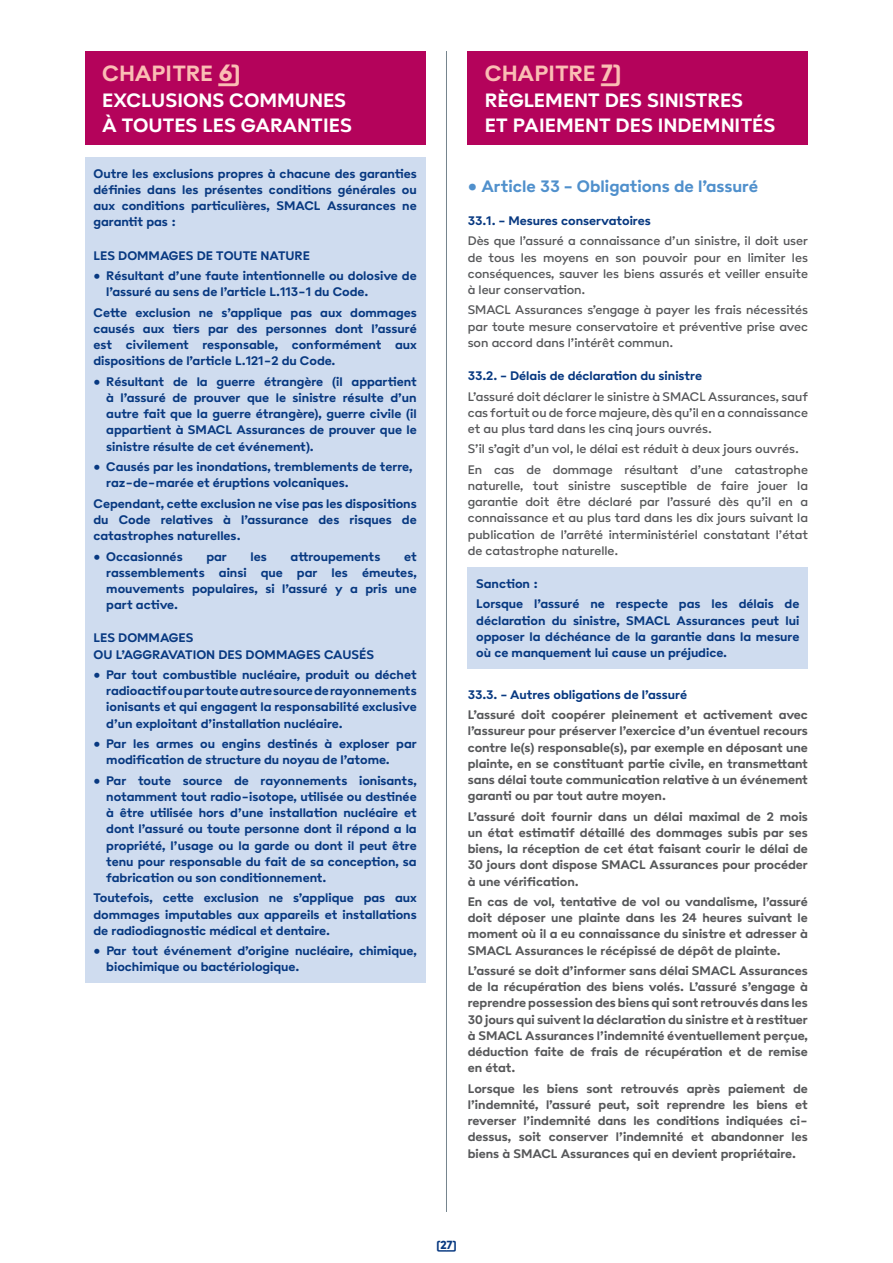
<style>
.page{position:relative;width:893px;height:1263px;background:#fff}
.page>*{position:absolute;margin:0;border:0;box-sizing:border-box;transform-origin:0 0}
.t1{font:700 24px "Poligon";color:#fabeb4}
.t2{font:700 21px/25.2px "Poligon";color:#fff}
.t3{font:700 18px "Poligon";color:#5090cc}
.t4{font:700 13.5px/16.2px "Poligon";color:#083981;text-align:justify}
.t5{font:700 13.5px/16.2px "Poligon";color:#57585a;text-align:justify}
.t6{font:500 13.5px/16.2px "Poligon";color:#57585a;text-align:justify}
.t7{font:12px "Poligon Black Link";color:#083981}
.s1{font-family:"Poligon Black Link";font-weight:400}
</style>
<div class="page">
<hr style="left:446px;top:51px;width:1px;height:1161px;background:#76858e">
<div style="left:85px;top:157px;width:340px;height:81px;background:#cfdcef"></div>
<div style="left:85px;top:239px;width:340px;height:32px;background:#cfdcef"></div>
<div style="left:85px;top:259px;width:340px;height:49px;background:#cfdcef"></div>
<div style="left:85px;top:296px;width:340px;height:81px;background:#cfdcef"></div>
<div style="left:85px;top:365px;width:340px;height:97px;background:#cfdcef"></div>
<div style="left:85px;top:450px;width:340px;height:49px;background:#cfdcef"></div>
<div style="left:85px;top:487px;width:340px;height:65px;background:#cfdcef"></div>
<div style="left:85px;top:540px;width:340px;height:81px;background:#cfdcef"></div>
<div style="left:85px;top:622px;width:340px;height:48px;background:#cfdcef"></div>
<div style="left:85px;top:658px;width:340px;height:81px;background:#cfdcef"></div>
<div style="left:85px;top:727px;width:340px;height:49px;background:#cfdcef"></div>
<div style="left:85px;top:764px;width:340px;height:130px;background:#cfdcef"></div>
<div style="left:85px;top:882px;width:340px;height:64px;background:#cfdcef"></div>
<div style="left:85px;top:934px;width:340px;height:49px;background:#cfdcef"></div>
<div style="left:85px;top:51px;width:340px;height:94px;background:#b4035b"></div>
<div style="left:468px;top:567px;width:340px;height:33px;background:#cfdcef"></div>
<div style="left:468px;top:588px;width:340px;height:81px;background:#cfdcef"></div>
<div style="left:468px;top:51px;width:340px;height:94px;background:#b4035b"></div>
<h1 class="t1" style="left:102px;top:59px;width:140px">CHAPITRE <span class="s1">6</span></h1>
<h2 class="t2" style="left:102px;top:87px;width:251px">EXCLUSIONS COMMUNES<br>À TOUTES LES GARANTIES</h2>
<p class="t4" style="left:94px;top:165px;width:325px">Outre les exclusions propres à chacune des garanties définies dans les présentes conditions générales ou aux conditions particulières, SMACL Assurances ne garantit pas :</p>
<p class="t4" style="left:94px;top:247px;width:218px">LES DOMMAGES DE TOUTE NATURE</p>
<p class="t4" style="left:106px;top:267px;width:312px;text-indent:-13px">• Résultant d’une faute intentionnelle ou dolosive de l’assuré au sens de l’article L.113-1 du Code.</p>
<p class="t4" style="left:94px;top:304px;width:325px">Cette exclusion ne s’applique pas aux dommages causés aux tiers par des personnes dont l’assuré est civilement responsable, conformément aux dispositions de l’article L.121-2 du Code.</p>
<p class="t4" style="left:106px;top:373px;width:312px;text-indent:-13px">• Résultant de la guerre étrangère (il appartient à l’assuré de prouver que le sinistre résulte d’un autre fait que la guerre étrangère), guerre civile (il appartient à SMACL Assurances de prouver que le sinistre résulte de cet événement).</p>
<p class="t4" style="left:106px;top:458px;width:308px;text-indent:-13px">• Causés par les inondations, tremblements de terre, raz-de-marée et éruptions volcaniques.</p>
<p class="t4" style="left:94px;top:495px;width:325px">Cependant, cette exclusion ne vise pas les dispositions du Code relatives à l’assurance des risques de catastrophes naturelles.</p>
<p class="t4" style="left:94px;top:548px;width:91px">• Occasionnés</p>
<p class="t4" style="left:206px;top:548px;width:22px">par</p>
<p class="t4" style="left:251px;top:548px;width:18px">les</p>
<p class="t4" style="left:291px;top:548px;width:91px">attroupements</p>
<p class="t4" style="left:106px;top:548px;width:312px;text-indent:298px">et rassemblements ainsi que par les émeutes, mouvements populaires, si l’assuré y a pris une part active.</p>
<p class="t4" style="left:94px;top:629px;width:282px">LES DOMMAGES<br>OU L’AGGRAVATION DES DOMMAGES CAUSÉS</p>
<p class="t4" style="left:106px;top:666px;width:312px;text-indent:-13px">• Par tout combustible nucléaire, produit ou déchet radioactif ou par toute autre source de rayonnements ionisants et qui engagent la responsabilité exclusive d’un exploitant d’installation nucléaire.</p>
<p class="t4" style="left:106px;top:735px;width:312px;text-indent:-13px">• Par les armes ou engins destinés à exploser par modification de structure du noyau de l’atome.</p>
<p class="t4" style="left:106px;top:772px;width:312px;text-indent:-13px">• Par toute source de rayonnements ionisants, notamment tout radio-isotope, utilisée ou destinée à être utilisée hors d’une installation nucléaire et dont l’assuré ou toute personne dont il répond a la propriété, l’usage ou la garde ou dont il peut être tenu pour responsable du fait de sa conception, sa fabrication ou son conditionnement.</p>
<p class="t4" style="left:94px;top:889px;width:325px">Toutefois, cette exclusion ne s’applique pas aux dommages imputables aux appareils et installations de radiodiagnostic médical et dentaire.</p>
<p class="t4" style="left:106px;top:942px;width:312px;text-indent:-13px">• Par tout événement d’origine nucléaire, chimique, biochimique ou bactériologique.</p>
<h1 class="t1" style="left:485px;top:59px;width:138px">CHAPITRE <span class="s1">7</span></h1>
<h2 class="t2" style="left:485px;top:87px;width:292px">RÈGLEMENT DES SINISTRES<br>ET PAIEMENT DES INDEMNITÉS</h2>
<h3 class="t3" style="left:468px;top:175px;width:292px">• Article 33 - Obligations de l’assuré</h3>
<p class="t4" style="left:468px;top:212px;width:185px">33.1. - Mesures conservatoires</p>
<p class="t6" style="left:468px;top:233px;width:342px">Dès que l’assuré a connaissance d’un sinistre, il doit user de tous les moyens en son pouvoir pour en limiter les conséquences, sauver les biens assurés et veiller ensuite à leur conservation.</p>
<p class="t6" style="left:468px;top:302px;width:342px">SMACL Assurances s’engage à payer les frais nécessités par toute mesure conservatoire et préventive prise avec son accord dans l’intérêt commun.</p>
<p class="t4" style="left:468px;top:367px;width:236px">33.2. - Délais de déclaration du sinistre</p>
<p class="t6" style="left:468px;top:388px;width:342px">L’assuré doit déclarer le sinistre à SMACL Assurances, sauf cas fortuit ou de force majeure, dès qu’il en a connaissance et au plus tard dans les cinq jours ouvrés.</p>
<p class="t6" style="left:468px;top:438px;width:342px;line-height:20.4px">S’il s’agit d’un vol, le délai est réduit à deux jours ouvrés.<br>En cas de dommage résultant d’une catastrophe</p>
<p class="t6" style="left:468px;top:477px;width:342px">naturelle, tout sinistre susceptible de faire jouer la garantie doit être déclaré par l’assuré dès qu’il en a connaissance et au plus tard dans les dix jours suivant la publication de l’arrêté interministériel constatant l’état de catastrophe naturelle.</p>
<p class="t4" style="left:476px;top:573px;width:325px;line-height:20.4px">Sanction :<br>Lorsque l’assuré ne respecte pas les délais de</p>
<p class="t4" style="left:476px;top:612px;width:325px">déclaration du sinistre, SMACL Assurances peut lui opposer la déchéance de la garantie dans la mesure où ce manquement lui cause un préjudice.</p>
<p class="t4" style="left:468px;top:686px;width:221px">33.3. - Autres obligations de l’assuré</p>
<p class="t5" style="left:468px;top:706px;width:342px">L’assuré doit coopérer pleinement et activement avec l’assureur pour préserver l’exercice d’un éventuel recours contre le(s) responsable(s), par exemple en déposant une plainte, en se constituant partie civile, en transmettant sans délai toute communication relative à un événement garanti ou par tout autre moyen.</p>
<p class="t5" style="left:468px;top:808px;width:342px">L’assuré doit fournir dans un délai maximal de 2 mois un état estimatif détaillé des dommages subis par ses biens, la réception de cet état faisant courir le délai de 30 jours dont dispose SMACL Assurances pour procéder à une vérification.</p>
<p class="t5" style="left:468px;top:893px;width:342px">En cas de vol, tentative de vol ou vandalisme, l’assuré doit déposer une plainte dans les 24 heures suivant le moment où il a eu connaissance du sinistre et adresser à SMACL Assurances le récépissé de dépôt de plainte.</p>
<p class="t5" style="left:468px;top:962px;width:342px">L’assuré se doit d’informer sans délai SMACL Assurances de la récupération des biens volés. L’assuré s’engage à reprendre possession des biens qui sont retrouvés dans les 30 jours qui suivent la déclaration du sinistre et à restituer à SMACL Assurances l’indemnité éventuellement perçue, déduction faite de frais de récupération et de remise en état.</p>
<p class="t5" style="left:468px;top:1080px;width:342px">Lorsque les biens sont retrouvés après paiement de l’indemnité, l’assuré peut, soit reprendre les biens et reverser l’indemnité dans les conditions indiquées ci&shy;dessus, soit conserver l’indemnité et abandonner les biens à SMACL Assurances qui en devient propriétaire.</p>
<p class="t7" style="left:436px;top:1237px;width:22px">27</p>
</div>
